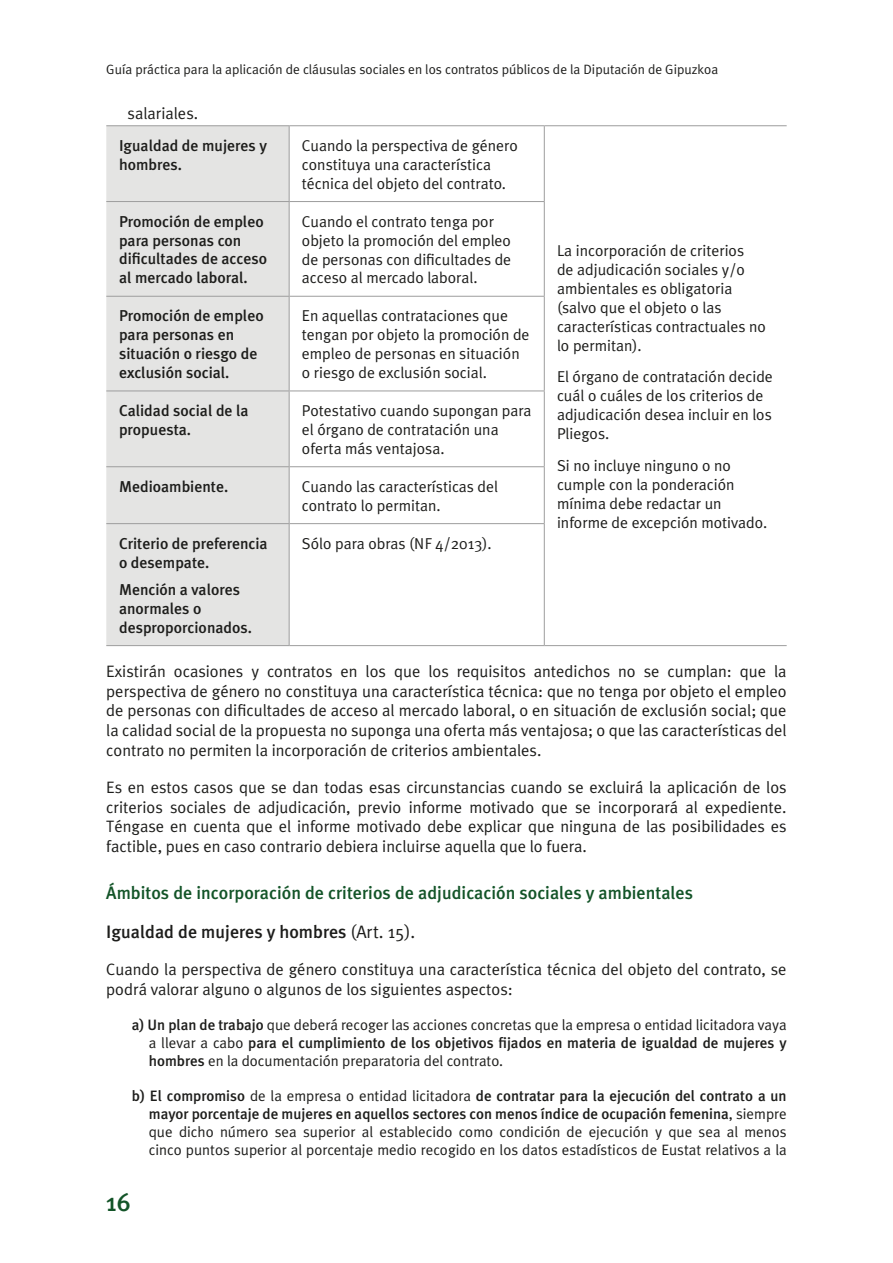
<style>
.page{position:relative;width:893px;height:1263px;background:#fff}
.page>*{position:absolute;margin:0;border:0;box-sizing:border-box;transform-origin:0 0}
.t1{font:500 25.5px "Meta Plus";color:#135428}
.t2{font:500 18px/38.5px "Meta Plus";color:#135428}
.t3{font:16.5px/19.8px "Meta Plus Normal";color:#1d1d1b;text-align:justify}
.t4{font:15.75px/18.9px "Meta Plus Normal";color:#1d1d1b}
.t5{font:500 15.75px/18.9px "Meta Plus";color:#1d1d1b}
.t6{font:15px/18px "Meta Plus Normal";color:#1d1d1b}
.t7{font:500 15px/18px "Meta Plus";color:#1d1d1b;text-align:right}
.t8{font:13.5px "Meta Plus Normal";color:#1d1d1b}
.s1{color:#1d1d1b}
.s2{font-family:"Meta Plus Normal";font-weight:400;color:#1d1d1b}
.s3{font-family:"Meta Plus";font-weight:500}
.s4{font-family:"Meta Plus Normal";font-weight:400}
</style>
<div class="page">
<div style="left:106px;top:126px;width:183px;height:519px;background:#e4e4e3"></div>
<hr style="left:106px;top:125px;width:183px;height:1px;background:#9d9d9d">
<hr style="left:289px;top:125px;width:255px;height:1px;background:#9d9d9d">
<hr style="left:289px;top:126px;width:1px;height:75px;background:#9d9d9d">
<hr style="left:544px;top:125px;width:243px;height:1px;background:#9d9d9d">
<hr style="left:544px;top:126px;width:1px;height:75px;background:#9d9d9d">
<hr style="left:106px;top:201px;width:183px;height:1px;background:#9d9d9d">
<hr style="left:289px;top:201px;width:256px;height:1px;background:#9d9d9d">
<hr style="left:289px;top:202px;width:1px;height:94px;background:#9d9d9d">
<hr style="left:544px;top:202px;width:1px;height:94px;background:#9d9d9d">
<hr style="left:106px;top:296px;width:183px;height:1px;background:#9d9d9d">
<hr style="left:289px;top:296px;width:256px;height:1px;background:#9d9d9d">
<hr style="left:289px;top:297px;width:1px;height:94px;background:#9d9d9d">
<hr style="left:544px;top:297px;width:1px;height:94px;background:#9d9d9d">
<hr style="left:106px;top:391px;width:183px;height:1px;background:#9d9d9d">
<hr style="left:289px;top:391px;width:256px;height:1px;background:#9d9d9d">
<hr style="left:289px;top:391px;width:1px;height:75px;background:#9d9d9d">
<hr style="left:544px;top:391px;width:1px;height:75px;background:#9d9d9d">
<hr style="left:106px;top:466px;width:183px;height:1px;background:#9d9d9d">
<hr style="left:289px;top:466px;width:256px;height:1px;background:#9d9d9d">
<hr style="left:289px;top:467px;width:1px;height:56px;background:#9d9d9d">
<hr style="left:544px;top:467px;width:1px;height:56px;background:#9d9d9d">
<hr style="left:106px;top:523px;width:183px;height:1px;background:#9d9d9d">
<hr style="left:289px;top:523px;width:256px;height:1px;background:#9d9d9d">
<hr style="left:289px;top:524px;width:1px;height:121px;background:#9d9d9d">
<hr style="left:544px;top:524px;width:1px;height:121px;background:#9d9d9d">
<hr style="left:106px;top:645px;width:183px;height:1px;background:#9d9d9d">
<hr style="left:289px;top:645px;width:255px;height:1px;background:#9d9d9d">
<hr style="left:544px;top:645px;width:243px;height:1px;background:#9d9d9d">
<p class="t8" style="left:106px;top:62px;width:614px">Guía práctica para la aplicación de cláusulas sociales en los contratos públicos de la Diputación de Gipuzkoa</p>
<p class="t3" style="left:128px;top:104px;width:72px">salariales.</p>
<p class="t5" style="left:119px;top:136px;width:150px">Igualdad de mujeres y hombres.</p>
<p class="t4" style="left:302px;top:136px;width:217px">Cuando la perspectiva de género constituya una característica técnica del objeto del contrato.</p>
<p class="t5" style="left:119px;top:212px;width:150px">Promoción de empleo para personas con dificultades de acceso al mercado laboral.</p>
<p class="t4" style="left:302px;top:212px;width:211px">Cuando el contrato tenga por objeto la promoción del empleo de personas con dificultades de acceso al mercado laboral.</p>
<p class="t5" style="left:119px;top:306px;width:146px">Promoción de empleo para personas en situación o riesgo de exclusión social.</p>
<p class="t4" style="left:302px;top:306px;width:229px">En aquellas contrataciones que tengan por objeto la promoción de empleo de personas en situación o riesgo de exclusión social.</p>
<p class="t5" style="left:119px;top:401px;width:131px">Calidad social de la propuesta.</p>
<p class="t4" style="left:302px;top:401px;width:231px">Potestativo cuando supongan para el órgano de contratación una oferta más ventajosa.</p>
<p class="t5" style="left:119px;top:477px;width:111px">Medioambiente.</p>
<p class="t4" style="left:302px;top:477px;width:198px">Cuando las características del contrato lo permitan.</p>
<p class="t5" style="left:119px;top:534px;width:150px">Criterio de preferencia o desempate.</p>
<p class="t5" style="left:119px;top:580px;width:135px">Mención a valores anormales o desproporcionados.</p>
<p class="t4" style="left:302px;top:534px;width:191px">Sólo para obras (NF 4/2013).</p>
<p class="t4" style="left:557px;top:241px;width:210px">La incorporación de criterios<br>de adjudicación sociales y/o ambientales es obligatoria (salvo que el objeto o las características contractuales no lo permitan).</p>
<p class="t4" style="left:557px;top:367px;width:217px">El órgano de contratación decide cuál o cuáles de los criterios de adjudicación desea incluir en los<br>Pliegos.</p>
<p class="t4" style="left:557px;top:456px;width:212px">Si no incluye ninguno o no cumple con la ponderación mínima debe redactar un informe de excepción motivado.</p>
<p class="t3" style="left:106px;top:661px;width:682px">Existirán ocasiones y contratos en los que los requisitos antedichos no se cumplan: que la perspectiva de género no constituya una característica técnica: que no tenga por objeto el empleo de personas con dificultades de acceso al mercado laboral, o en situación de exclusión social; que la calidad social de la propuesta no suponga una oferta más ventajosa; o que las características del contrato no permiten la incorporación de criterios ambientales.</p>
<p class="t3" style="left:106px;top:777px;width:682px">Es en estos casos que se dan todas esas circunstancias cuando se excluirá la aplicación de los criterios sociales de adjudicación, previo informe motivado que se incorporará al expediente.<br>Téngase en cuenta que el informe motivado debe explicar que ninguna de las posibilidades es factible, pues en caso contrario debiera incluirse aquella que lo fuera.</p>
<p class="t2" style="left:106px;top:874px;width:588px">Ámbitos de incorporación de criterios de adjudicación sociales y ambientales<br><span class="s1">Igualdad de mujeres y hombres</span> <span class="s2">(Art. 15).</span></p>
<p class="t3" style="left:106px;top:959px;width:682px">Cuando la perspectiva de género constituya una característica técnica del objeto del contrato, se podrá valorar alguno o algunos de los siguientes aspectos:</p>
<p class="t6" style="left:132px;top:1015px;width:656px"><span class="s3">a) Un plan de trabajo</span> que deberá recoger las acciones concretas que la empresa o entidad licitadora vaya</p>
<p class="t7" style="left:149px;top:1033px;width:639px"><span class="s4">a llevar a cabo</span> para el cumplimiento de los objetivos fijados en materia de igualdad de mujeres y</p>
<p class="t6" style="left:149px;top:1051px;width:356px"><span class="s3">hombres</span> en la documentación preparatoria del contrato.</p>
<p class="t7" style="left:132px;top:1086px;width:656px">b) El compromiso <span class="s4">de la empresa o entidad licitadora</span> de contratar para la ejecución del contrato a un mayor porcentaje de mujeres en aquellos sectores con menos índice de ocupación femenina<span class="s4">, siempre</span></p>
<p class="t6" style="left:149px;top:1122px;width:639px">que dicho número sea superior al establecido como condición de ejecución y que sea al menos cinco puntos superior al porcentaje medio recogido en los datos estadísticos de Eustat relativos a la</p>
<h1 class="t1" style="left:106px;top:1187px;width:26px">16</h1>
</div>
